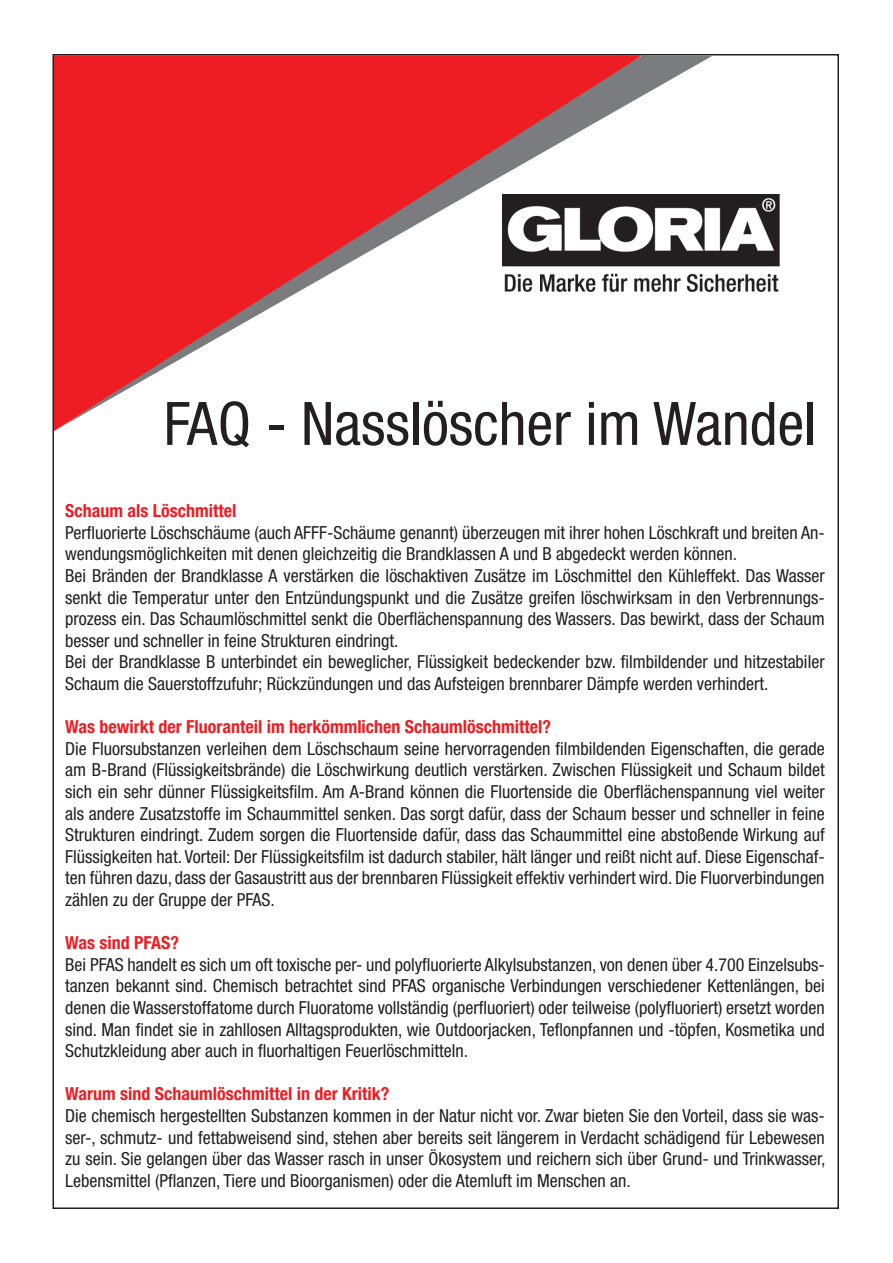
<style>
.page{position:relative;width:893px;height:1263px;background:#fff}
.page>*{position:absolute;margin:0;border:0;box-sizing:border-box;transform-origin:0 0}
.t1{font:condensed 60px "Helvetica Neue";color:#231f20}
.t2{font:condensed 18px/21.6px "Helvetica Neue";color:#231f20;text-align:justify}
.t3{font:700 condensed 18px "Helvetica Neue";color:#ee1d23}
</style>
<div class="page">
<svg style="left:54px;top:55px;width:659px;height:376px"></svg>
<img style="left:503px;top:195px;width:276px;height:97px">
<h1 class="t1" style="left:164px;top:389px;width:654px">FAQ - Nasslöscher im Wandel</h1>
<p class="t3" style="left:65px;top:500px;width:173px">Schaum als Löschmittel</p>
<p class="t2" style="left:65px;top:521px;width:761px;text-align:left">Perfluorierte Löschschäume (auch AFFF-Schäume genannt) überzeugen mit ihrer hohen Löschkraft und breiten An&shy;wendungsmöglichkeiten mit denen gleichzeitig die Brandklassen A und B abgedeckt werden können.<br>Bei Bränden der Brandklasse A verstärken die löschaktiven Zusätze im Löschmittel den Kühleffekt. Das Wasser senkt die Temperatur unter den Entzündungspunkt und die Zusätze greifen löschwirksam in den Verbrennungs&shy;prozess ein. Das Schaumlöschmittel senkt die Oberflächenspannung des Wassers. Das bewirkt, dass der Schaum besser und schneller in feine Strukturen eindringt.<br>Bei der Brandklasse B unterbindet ein beweglicher, Flüssigkeit bedeckender bzw. filmbildender und hitzestabiler Schaum die Sauerstoffzufuhr; Rückzündungen und das Aufsteigen brennbarer Dämpfe werden verhindert.</p>
<p class="t3" style="left:65px;top:716px;width:487px">Was bewirkt der Fluoranteil im herkömmlichen Schaumlöschmittel?</p>
<p class="t2" style="left:65px;top:737px;width:761px">Die Fluorsubstanzen verleihen dem Löschschaum seine hervorragenden filmbildenden Eigenschaften, die gerade am B-Brand (Flüssigkeitsbrände) die Löschwirkung deutlich verstärken. Zwischen Flüssigkeit und Schaum bildet sich ein sehr dünner Flüssigkeitsfilm. Am A-Brand können die Fluortenside die Oberflächenspannung viel weiter als andere Zusatzstoffe im Schaummittel senken. Das sorgt dafür, dass der Schaum besser und schneller in feine Strukturen eindringt. Zudem sorgen die Fluortenside dafür, dass das Schaummittel eine abstoßende Wirkung auf Flüssigkeiten hat. Vorteil: Der Flüssigkeitsfilm ist dadurch stabiler, hält länger und reißt nicht auf. Diese Eigenschaf&shy;ten führen dazu, dass der Gasaustritt aus der brennbaren Flüssigkeit effektiv verhindert wird. Die Fluorverbindungen zählen zu der Gruppe der PFAS.</p>
<p class="t3" style="left:65px;top:932px;width:115px">Was sind PFAS?</p>
<p class="t2" style="left:65px;top:953px;width:761px">Bei PFAS handelt es sich um oft toxische per- und polyfluorierte Alkylsubstanzen, von denen über 4.700 Einzelsubs&shy;tanzen bekannt sind. Chemisch betrachtet sind PFAS organische Verbindungen verschiedener Kettenlängen, bei denen die Wasserstoffatome durch Fluoratome vollständig (perfluoriert) oder teilweise (polyfluoriert) ersetzt worden sind. Man findet sie in zahllosen Alltagsprodukten, wie Outdoorjacken, Teflonpfannen und -töpfen, Kosmetika und Schutzkleidung aber auch in fluorhaltigen Feuerlöschmitteln.</p>
<p class="t3" style="left:65px;top:1083px;width:326px">Warum sind Schaumlöschmittel in der Kritik?</p>
<p class="t2" style="left:65px;top:1105px;width:762px">Die chemisch hergestellten Substanzen kommen in der Natur nicht vor. Zwar bieten Sie den Vorteil, dass sie was&shy;ser-, schmutz- und fettabweisend sind, stehen aber bereits seit längerem in Verdacht schädigend für Lebewesen zu sein. Sie gelangen über das Wasser rasch in unser Ökosystem und reichern sich über Grund- und Trinkwasser, Lebensmittel (Pflanzen, Tiere und Bioorganismen) oder die Atemluft im Menschen an.</p>
</div>
